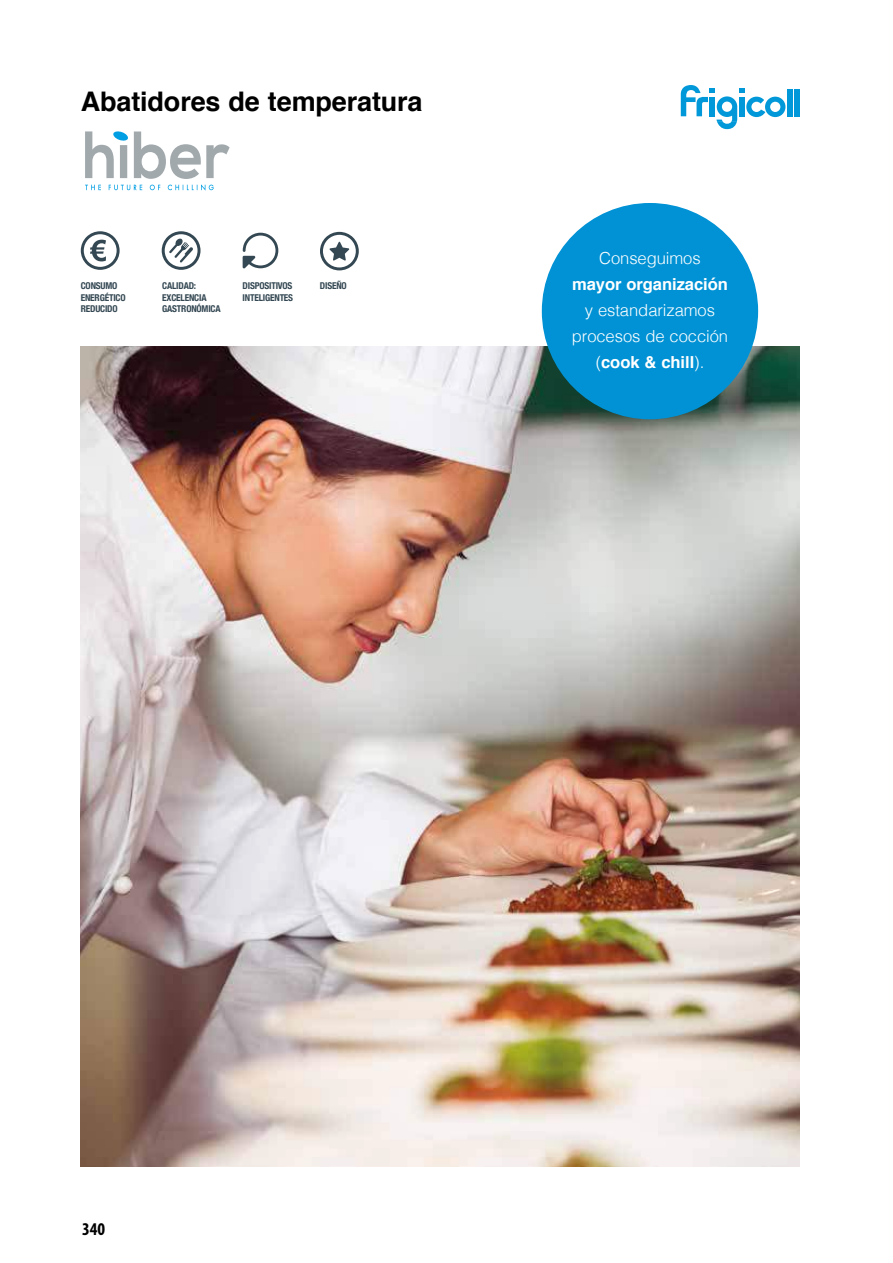
<style>
.page{position:relative;width:893px;height:1263px;background:#fff}
.page>*{position:absolute;margin:0;border:0;box-sizing:border-box;transform-origin:0 0}
.t1{font:700 27px "Helvetica";letter-spacing:-.005em;color:#000}
.t2{font:700 condensed 18px "Myriad Pro";color:#000}
.t3{font:300 16.65px/26.1px "Helvetica";letter-spacing:-.005em;color:#fff;text-align:center}
.t4{font:700 16.65px "Helvetica";letter-spacing:-.005em;color:#fff}
.t5{font:700 condensed 9.45px/11.2px "Helvetica Neue";letter-spacing:-.02em;color:#344853}
.s1{font-weight:700}
</style>
<div class="page">
<svg style="left:85px;top:131px;width:145px;height:60px"></svg>
<div style="left:787px;top:89px;width:5px;height:27px;background:#0098d8"></div>
<div style="left:794px;top:89px;width:6px;height:27px;background:#0098d8"></div>
<svg style="left:681px;top:85px;width:104px;height:44px"></svg>
<img style="left:81px;top:346px;width:718px;height:820px">
<div style="left:542px;top:203px;width:216px;height:216px;background:#0092d5;border-radius:50%"></div>
<svg style="left:81px;top:231px;width:39px;height:39px"></svg>
<svg style="left:243px;top:233px;width:35px;height:36px"></svg>
<svg style="left:162px;top:231px;width:39px;height:39px"></svg>
<svg style="left:320px;top:232px;width:39px;height:38px"></svg>
<h1 class="t1" style="left:81px;top:90px;width:343px">Abatidores de temperatura</h1>
<p class="t5" style="left:81px;top:280px;width:46px">CONSUMO<br>ENERGÉTICO<br>REDUCIDO</p>
<p class="t5" style="left:162px;top:280px;width:60px">CALIDAD:<br>EXCELENCIA<br>GASTRONÓMICA</p>
<p class="t5" style="left:243px;top:280px;width:52px">DISPOSITIVOS<br>INTELIGENTES</p>
<p class="t5" style="left:320px;top:280px;width:28px">DISEÑO</p>
<h3 class="t3" style="left:599px;top:246px;width:103px">Conseguimos</h3>
<h3 class="t4" style="left:572px;top:277px;width:157px">mayor organización</h3>
<h3 class="t3" style="left:572px;top:298px;width:158px">y estandarizamos procesos de cocción (<span class="s1">cook &amp; chill</span>).</h3>
<h2 class="t2" style="left:82px;top:1219px;width:25px">340</h2>
</div>
